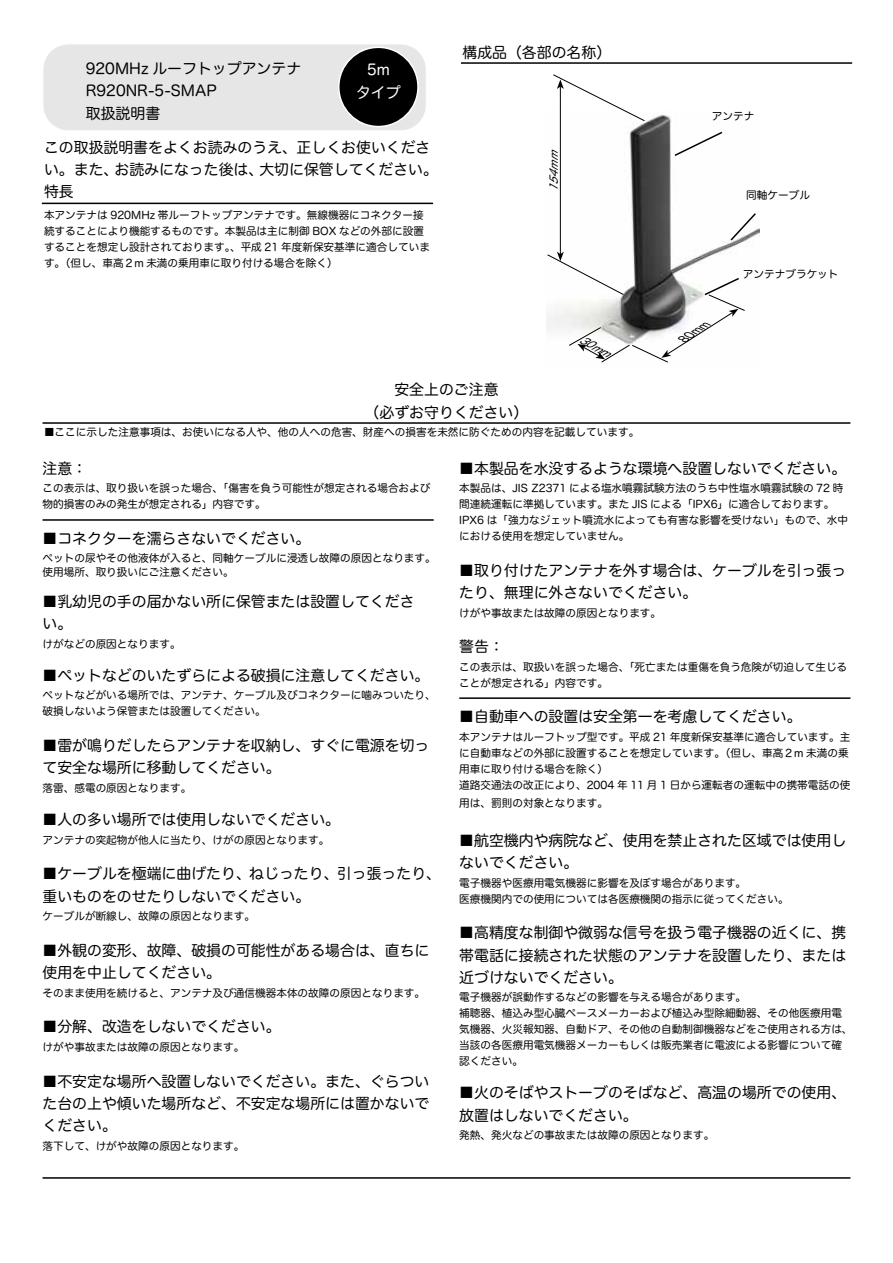
<style>
.page{position:relative;width:893px;height:1263px;background:#fff}
.page>*{position:absolute;margin:0;border:0;box-sizing:border-box;transform-origin:0 0}
.t1{font:14.85px/22.4px "Hira Maru Pro W4";color:#000}
.t2{font:14.85px/22.4px "Hira Maru Pro W4";color:#fff;text-align:center}
.t3{font:10.65px/15.9px "Hira Maru Pro W4";color:#000}
.t4{font:italic 10.65px "Hira Maru Pro W4";color:#000}
</style>
<div class="page">
<img style="left:557px;top:115px;width:202px;height:137px">
<div style="left:43px;top:44px;width:383px;height:87px;background:#e6e6e6;border-radius:26px"></div>
<div style="left:43px;top:44px;width:384px;height:87px;border:1px solid #fff;border-radius:26px"></div>
<svg style="left:729px;top:212px;width:28px;height:30px"></svg>
<svg style="left:673px;top:130px;width:51px;height:27px"></svg>
<div style="left:339px;top:47px;width:79px;height:80px;background:#000;border-radius:50%"></div>
<div style="left:338px;top:47px;width:81px;height:80px;border:2px solid #fff;border-radius:50%"></div>
<hr style="left:560px;top:87px;width:1px;height:167px;background:#000">
<svg style="left:553px;top:74px;width:92px;height:48px"></svg>
<svg style="left:547px;top:252px;width:198px;height:111px"></svg>
<hr style="left:43px;top:1177px;width:807px;height:2px;background:#000">
<hr style="left:42px;top:203px;width:391px;height:1px;background:#000">
<hr style="left:461px;top:62px;width:391px;height:2px;background:#000">
<hr style="left:43px;top:519px;width:391px;height:2px;background:#000">
<hr style="left:459px;top:697px;width:391px;height:2px;background:#000">
<hr style="left:43px;top:422px;width:807px;height:2px;background:#000">
<h1 class="t1" style="left:86px;top:56px;width:217px">920MHz ルーフトップアンテナ<br>R920NR-5-SMAP<br>取扱説明書</h1>
<h1 class="t2" style="left:356px;top:58px;width:46px">5m<br>タイプ</h1>
<h1 class="t1" style="left:44px;top:135px;width:395px">この取扱説明書をよくお読みのうえ、正しくお使いください。また、お読みになった後は、大切に保管してください。特長</h1>
<p class="t3" style="left:44px;top:207px;width:387px">本アンテナは 920MHz 帯ルーフトップアンテナです。無線機器にコネクター接続することにより機能するものです。本製品は主に制御 BOX などの外部に設置することを想定し設計されております。、平成 21 年度新保安基準に適合しています。（但し、車高２m 未満の乗用車に取り付ける場合を除く）</p>
<h1 class="t1" style="left:462px;top:40px;width:150px">構成品（各部の名称）</h1>
<p class="t4" style="left:545px;top:192px;width:51px;rotate:-90deg">154mm</p>
<p class="t4" style="left:585px;top:330px;width:34px;rotate:30deg">30mm</p>
<h1 class="t1" style="left:365px;top:377px;width:165px;text-align:center">安全上のご注意<br>（必ずお守りください）</h1>
<p class="t3" style="left:44px;top:423px;width:597px">■ここに示した注意事項は、お使いになる人や、他の人への危害、財産への損害を未然に防ぐための内容を記載しています。</p>
<p class="t3" style="left:712px;top:107px;width:44px">アンテナ</p>
<p class="t3" style="left:746px;top:187px;width:65px">同軸ケーブル</p>
<p class="t4" style="left:677px;top:332px;width:34px;rotate:-35deg">80mm</p>
<p class="t3" style="left:743px;top:266px;width:97px">アンテナブラケット</p>
<h1 class="t1" style="left:43px;top:456px;width:46px">注意：</h1>
<p class="t3" style="left:43px;top:480px;width:389px">この表示は、取り扱いを誤った場合、「傷害を負う可能性が想定される場合および物的損害のみの発生が想定される」内容です。</p>
<h1 class="t1" style="left:43px;top:526px;width:269px">■コネクターを濡らさないでください。</h1>
<p class="t3" style="left:43px;top:551px;width:395px;line-height:13.5px">ペットの尿やその他液体が入ると、同軸ケーブルに浸透し故障の原因となります。使用場所、取り扱いにご注意ください。</p>
<h1 class="t1" style="left:43px;top:589px;width:374px">■乳幼児の手の届かない所に保管または設置してください。</h1>
<p class="t3" style="left:43px;top:635px;width:140px">けがなどの原因となります。</p>
<h1 class="t1" style="left:43px;top:663px;width:388px">■ペットなどのいたずらによる破損に注意してください。</h1>
<p class="t3" style="left:43px;top:687px;width:395px">ペットなどがいる場所では、アンテナ、ケーブル及びコネクターに噛みついたり、破損しないよう保管または設置してください。</p>
<h1 class="t1" style="left:43px;top:733px;width:388px">■雷が鳴りだしたらアンテナを収納し、すぐに電源を切って安全な場所に移動してください。</h1>
<p class="t3" style="left:43px;top:779px;width:150px">落雷、感電の原因となります。</p>
<h1 class="t1" style="left:43px;top:807px;width:299px">■人の多い場所では使用しないでください。</h1>
<p class="t3" style="left:43px;top:831px;width:289px">アンテナの突起物が他人に当たり、けがの原因となります。</p>
<h1 class="t1" style="left:43px;top:861px;width:400px">■ケーブルを極端に曲げたり、ねじったり、引っ張ったり、重いものをのせたりしないでください。</h1>
<p class="t3" style="left:43px;top:907px;width:214px">ケーブルが断線し、故障の原因となります。</p>
<h1 class="t1" style="left:43px;top:938px;width:388px">■外観の変形、故障、破損の可能性がある場合は、直ちに使用を中止してください。</h1>
<p class="t3" style="left:43px;top:984px;width:384px">そのまま使用を続けると、アンテナ及び通信機器本体の故障の原因となります。</p>
<h1 class="t1" style="left:43px;top:1015px;width:240px">■分解、改造をしないでください。</h1>
<p class="t3" style="left:43px;top:1038px;width:203px">けがや事故または故障の原因となります。</p>
<h1 class="t1" style="left:43px;top:1069px;width:388px;text-align:justify">■不安定な場所へ設置しないでください。また、ぐらついた台の上や傾いた場所など、不安定な場所には置かないでください。</h1>
<p class="t3" style="left:43px;top:1137px;width:203px">落下して、けがや故障の原因となります。</p>
<h1 class="t1" style="left:459px;top:456px;width:388px">■本製品を水没するような環境へ設置しないでください。</h1>
<p class="t3" style="left:459px;top:480px;width:390px">本製品は、JIS Z2371 による塩水噴霧試験方法のうち中性塩水噴霧試験の 72 時間連続運転に準拠しています。また JIS による「IPX6」に適合しております。IPX6 は「強力なジェット噴流水によっても有害な影響を受けない」もので、水中における使用を想定していません。</p>
<h1 class="t1" style="left:459px;top:558px;width:388px">■取り付けたアンテナを外す場合は、ケーブルを引っ張ったり、無理に外さないでください。</h1>
<p class="t3" style="left:459px;top:604px;width:203px">けがや事故または故障の原因となります。</p>
<h1 class="t1" style="left:459px;top:635px;width:46px">警告：</h1>
<p class="t3" style="left:459px;top:658px;width:389px">この表示は、取扱いを誤った場合、「死亡または重傷を負う危険が切迫して生じることが想定される」内容です。</p>
<h1 class="t1" style="left:459px;top:705px;width:344px">■自動車への設置は安全第一を考慮してください。</h1>
<p class="t3" style="left:459px;top:728px;width:393px">本アンテナはルーフトップ型です。平成 21 年度新保安基準に適合しています。主に自動車などの外部に設置することを想定しています。（但し、車高２m 未満の乗用車に取り付ける場合を除く）<br>道路交通法の改正により、2004 年 11 月 1 日から運転者の運転中の携帯電話の使</p>
<p class="t3" style="left:459px;top:795px;width:150px">用は、罰則の対象となります。</p>
<h1 class="t1" style="left:459px;top:828px;width:388px">■航空機内や病院など、使用を禁止された区域では使用しないでください。</h1>
<p class="t3" style="left:459px;top:874px;width:331px">電子機器や医療用電気機器に影響を及ぼす場合があります。<br>医療機関内での使用については各医療機関の指示に従ってください。</p>
<h1 class="t1" style="left:459px;top:920px;width:388px;text-align:justify">■高精度な制御や微弱な信号を扱う電子機器の近くに、携帯電話に接続された状態のアンテナを設置したり、または近づけないでください。</h1>
<p class="t3" style="left:459px;top:989px;width:395px">電子機器が誤動作するなどの影響を与える場合があります。<br>補聴器、植込み型心臓ペースメーカーおよび植込み型除細動器、その他医療用電気機器、火災報知器、自動ドア、その他の自動制御機器などをご使用される方は、当該の各医療用電気機器メーカーもしくは販売業者に電波による影響について確認ください。</p>
<h1 class="t1" style="left:459px;top:1081px;width:388px">■火のそばやストーブのそばなど、高温の場所での使用、放置はしないでください。</h1>
<p class="t3" style="left:459px;top:1127px;width:257px">発熱、発火などの事故または故障の原因となります。</p>
</div>
